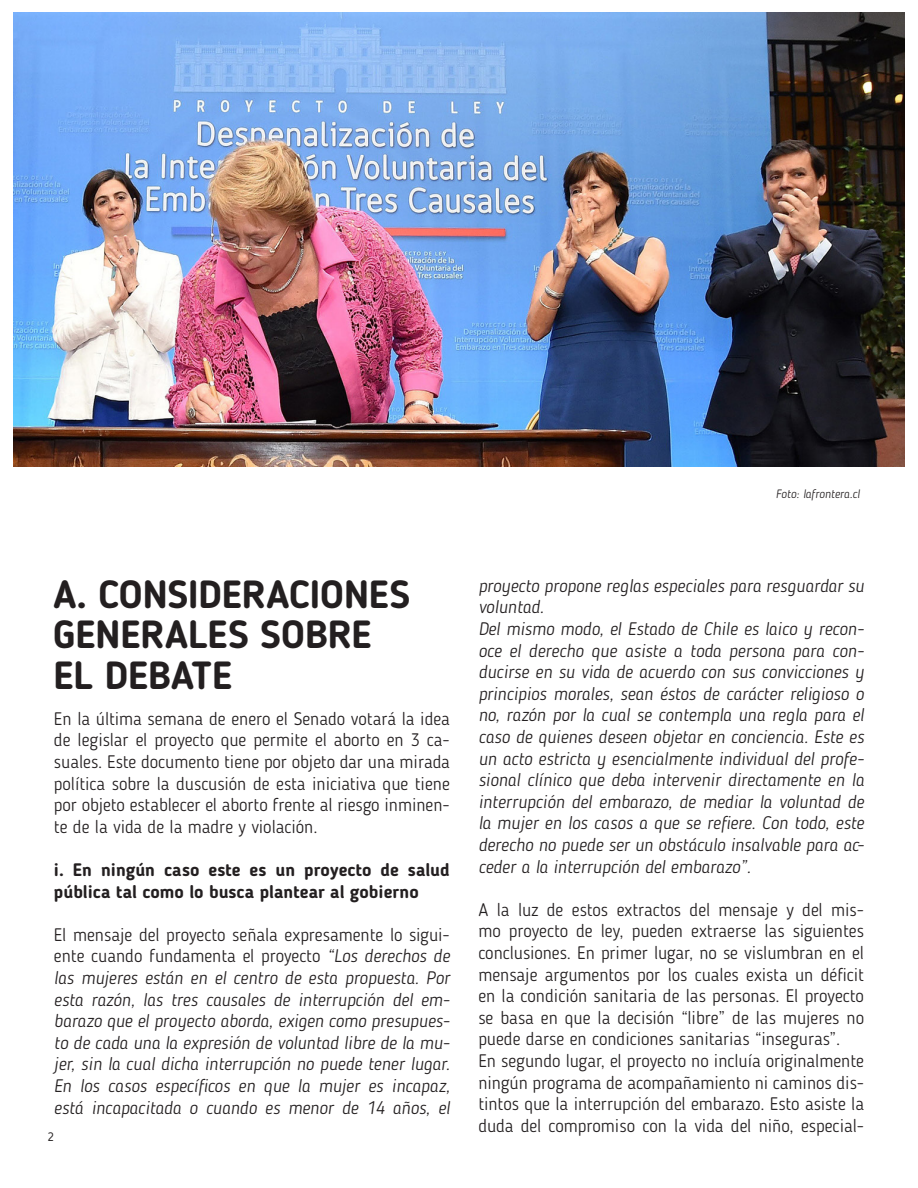
<style>
.page{position:relative;width:918px;height:1188px;background:#fff}
.page>*{position:absolute;margin:0;border:0;box-sizing:border-box;transform-origin:0 0}
.t1{font:700 39px/40.5px "Blogger Sans";color:#231f20}
.t2{font:italic 300 18px/21.6px "Blogger Sans";color:#231f20;text-align:justify}
.t3{font:300 18px/21.6px "Blogger Sans";color:#231f20;text-align:justify}
.t4{font:700 18px/21.6px "Blogger Sans";color:#231f20}
.t5{font:italic 300 12px "Blogger Sans";color:#231f20}
.t6{font:12px "Blogger Sans";color:#231f20}
.s1{font-style:normal}
</style>
<div class="page">
<img style="left:14px;top:13px;width:890px;height:453px">
<p class="t5" style="left:776px;top:487px;width:86px">Foto: lafrontera.cl</p>
<p class="t1" style="left:54px;top:574px;width:358px">A. CONSIDERACIONES<br>GENERALES SOBRE</p>
<p class="t1" style="left:54px;top:655px;width:180px">EL DEBATE</p>
<p class="t3" style="left:54px;top:708px;width:397px">En la última semana de enero el Senado votará la idea de legislar el proyecto que permite el aborto en 3 ca&shy;suales. Este documento tiene por objeto dar una mirada política sobre la duscusión de esta iniciativa que tiene por objeto establecer el aborto frente al riesgo inminen&shy;te de la vida de la madre y violación.</p>
<p class="t4" style="left:54px;top:859px;width:397px">i. En ningún caso este es un proyecto de salud pública tal como lo busca plantear al gobierno</p>
<p class="t2" style="left:54px;top:924px;width:397px"><span class="s1">El mensaje del proyecto señala expresamente lo sigui&shy;ente cuando fundamenta el proyecto</span> “Los derechos de las mujeres están en el centro de esta propuesta. Por esta razón, las tres causales de interrupción del em&shy;barazo que el proyecto aborda, exigen como presupues&shy;to de cada una la expresión de voluntad libre de la mu&shy;jer, sin la cual dicha interrupción no puede tener lugar.<br>En los casos específicos en que la mujer es incapaz, está incapacitada o cuando es menor de 14 años, el</p>
<p class="t6" style="left:48px;top:1130px;width:7px">2</p>
<p class="t2" style="left:478px;top:575px;width:387px">proyecto propone reglas especiales para resguardar su voluntad.</p>
<p class="t2" style="left:478px;top:618px;width:387px">Del mismo modo, el Estado de Chile es laico y recon&shy;oce el derecho que asiste a toda persona para con&shy;ducirse en su vida de acuerdo con sus convicciones y principios morales, sean éstos de carácter religioso o no, razón por la cual se contempla una regla para el caso de quienes deseen objetar en conciencia. Este es un acto estricta y esencialmente individual del profe&shy;sional clínico que deba intervenir directamente en la interrupción del embarazo, de mediar la voluntad de la mujer en los casos a que se refiere. Con todo, este derecho no puede ser un obstáculo insalvable para ac&shy;ceder a la interrupción del embarazo”.</p>
<p class="t3" style="left:478px;top:899px;width:387px">A la luz de estos extractos del mensaje y del mis&shy;mo proyecto de ley, pueden extraerse las siguientes conclusiones. En primer lugar, no se vislumbran en el mensaje argumentos por los cuales exista un déficit en la condición sanitaria de las personas. El proyecto se basa en que la decisión “libre” de las mujeres no puede darse en condiciones sanitarias “inseguras”.</p>
<p class="t3" style="left:478px;top:1050px;width:387px">En segundo lugar, el proyecto no incluía originalmente ningún programa de acompañamiento ni caminos dis&shy;tintos que la interrupción del embarazo. Esto asiste la duda del compromiso con la vida del niño, especial-</p>
</div>
